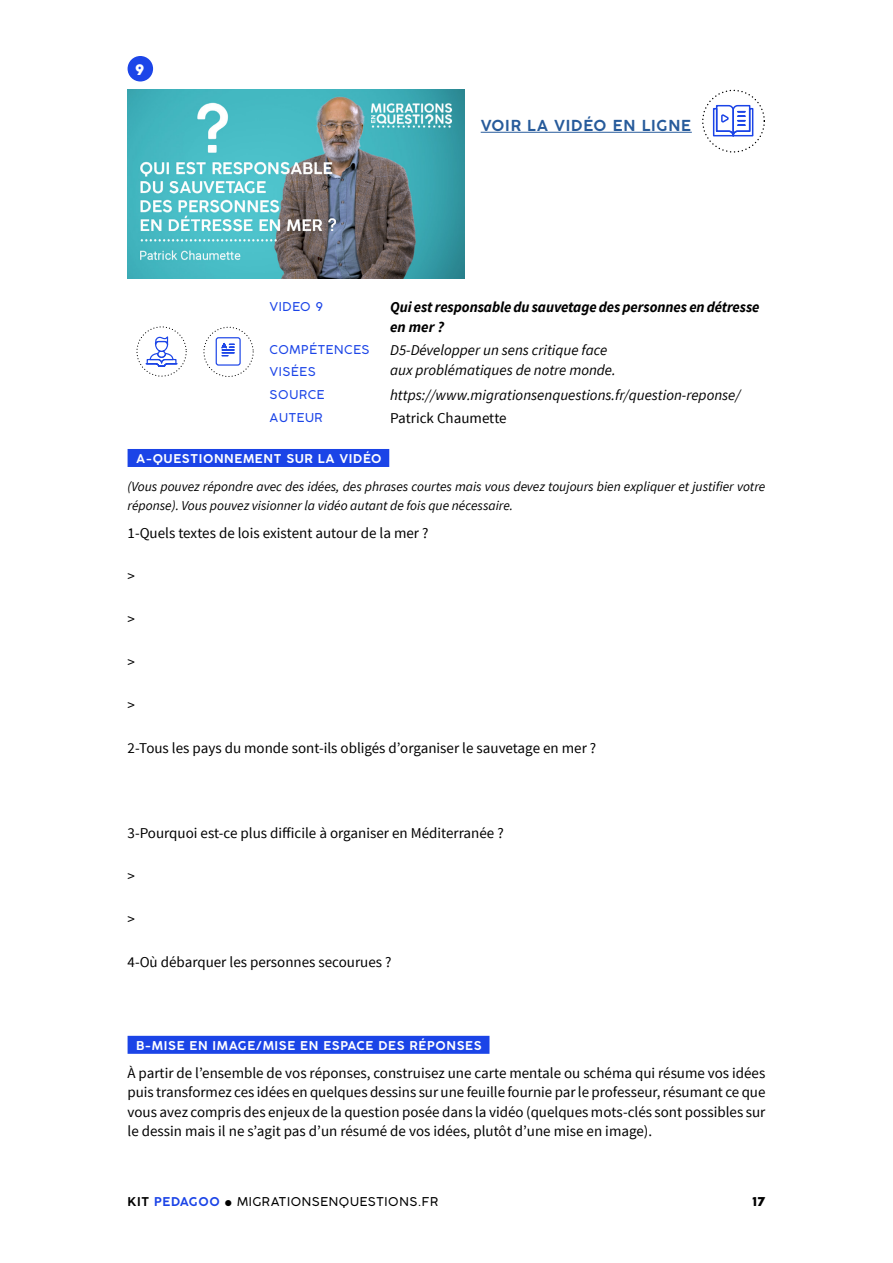
<style>
.page{position:relative;width:893px;height:1263px;background:#fff}
.page>*{position:absolute;margin:0;border:0;box-sizing:border-box;transform-origin:0 0}
.texte_courant{font:15px/19.5px "Source Sans Pro";color:#000;text-align:justify}
.texte_courant-2{font:italic 15px/19.5px "Source Sans Pro";color:#000}
.texte_courant-3{font:italic 700 15px/19.5px "Source Sans Pro";letter-spacing:-.005em;color:#000}
.surtitre{font:300 15px "Cocogoose Pro";letter-spacing:.05em;color:#275b9b}
.texte_courant-4{font:14.4px "Cocogoose Pro";color:#fff}
.texte_courant-5{font:italic 13.5px/19.5px "Source Sans Pro";color:#000}
.cartouche_bleu{font:300 12px "Cocogoose Pro";letter-spacing:.05em;color:#fff}
.auteur{font:300 12px/22.5px "Cocogoose Pro";letter-spacing:.05em;color:#1b44e7}
.t1{font:300 12px "Cocogoose Pro";letter-spacing:.05em;color:#000}
.t2{font:300 12px "Cocogoose Pro";letter-spacing:.05em;color:#1b44e7}
.t3{font:12px "Cocogoose Pro";color:#000}
.s1{color:#000}
</style>
<div class="page">
<div style="left:128px;top:449px;width:261px;height:18px;background:#1b44e7"></div>
<div style="left:128px;top:1036px;width:361px;height:18px;background:#1b44e7"></div>
<div style="left:128px;top:56px;width:25px;height:25px;background:#1c45e8;border-radius:50%"></div>
<img style="left:128px;top:89px;width:336px;height:190px">
<hr style="left:481px;top:132px;width:211px;height:1px;background:#275b9b">
<div style="left:702px;top:90px;width:63px;height:63px;border:1px dashed #000;border-radius:50%"></div>
<svg style="left:712px;top:104px;width:42px;height:33px"></svg>
<div style="left:136px;top:326px;width:51px;height:51px;border:1px dashed #000;border-radius:50%"></div>
<svg style="left:145px;top:336px;width:33px;height:31px"></svg>
<div style="left:203px;top:327px;width:51px;height:50px;border:1px dashed #000;border-radius:50%"></div>
<div style="left:216px;top:337px;width:25px;height:29px;border:1px solid #1b44e7;border-radius:2px"></div>
<svg style="left:221px;top:342px;width:13px;height:14px"></svg>
<p class="texte_courant-4" style="left:135px;top:60px;width:10px">9</p>
<p class="surtitre" style="left:481px;top:115px;width:212px">VOIR LA VIDÉO EN LIGNE</p>
<p class="auteur" style="left:270px;top:295px;width:55px">VIDEO 9</p>
<p class="texte_courant-3" style="left:390px;top:298px;width:371px">Qui est responsable du sauvetage des personnes en détresse en mer ?</p>
<p class="auteur" style="left:270px;top:338px;width:101px">COMPÉTENCES<br>VISÉES</p>
<p class="texte_courant-2" style="left:390px;top:340px;width:227px">D5-Développer un sens critique face aux problématiques de notre monde.</p>
<p class="auteur" style="left:270px;top:383px;width:57px">SOURCE</p>
<p class="texte_courant-2" style="left:390px;top:385px;width:352px">https://www.migrationsenquestions.fr/question-reponse/</p>
<p class="auteur" style="left:270px;top:406px;width:55px">AUTEUR</p>
<p class="texte_courant" style="left:390px;top:409px;width:118px">Patrick Chaumette</p>
<p class="cartouche_bleu" style="left:136px;top:450px;width:247px">A-QUESTIONNEMENT SUR LA VIDÉO</p>
<p class="texte_courant-5" style="left:128px;top:476px;width:639px">(Vous pouvez répondre avec des idées, des phrases courtes mais vous devez toujours bien expliquer et justifier votre réponse). Vous pouvez visionner la vidéo autant de fois que nécessaire.</p>
<p class="texte_courant" style="left:128px;top:524px;width:302px">1-Quels textes de lois existent autour de la mer ?</p>
<p class="texte_courant" style="left:128px;top:567px;width:9px">&gt;</p>
<p class="texte_courant" style="left:128px;top:609px;width:9px">&gt;</p>
<p class="texte_courant" style="left:128px;top:652px;width:9px">&gt;</p>
<p class="texte_courant" style="left:128px;top:695px;width:9px">&gt;</p>
<p class="texte_courant" style="left:128px;top:738px;width:470px">2-Tous les pays du monde sont-ils obligés d’organiser le sauvetage en mer ?</p>
<p class="texte_courant" style="left:128px;top:824px;width:378px">3-Pourquoi est-ce plus difficile à organiser en Méditerranée ?</p>
<p class="texte_courant" style="left:128px;top:867px;width:9px">&gt;</p>
<p class="texte_courant" style="left:128px;top:910px;width:9px">&gt;</p>
<p class="texte_courant" style="left:128px;top:953px;width:265px">4-Où débarquer les personnes secourues ?</p>
<p class="cartouche_bleu" style="left:136px;top:1037px;width:347px">B-MISE EN IMAGE/MISE EN ESPACE DES RÉPONSES</p>
<p class="texte_courant" style="left:128px;top:1063px;width:639px">À partir de l’ensemble de vos réponses, construisez une carte mentale ou schéma qui résume vos idées puis transformez ces idées en quelques dessins sur une feuille fournie par le professeur, résumant ce que vous avez compris des enjeux de la question posée dans la vidéo (quelques mots-clés sont possibles sur le dessin mais il ne s’agit pas d’un résumé de vos idées, plutôt d’une mise en image).</p>
<p class="t2" style="left:128px;top:1193px;width:94px"><span class="s1">KIT</span> PEDAGOO</p>
<p class="t1" style="left:237px;top:1193px;width:203px">MIGRATIONSENQUESTIONS.FR</p>
<p class="t3" style="left:752px;top:1193px;width:14px">17</p>
</div>
